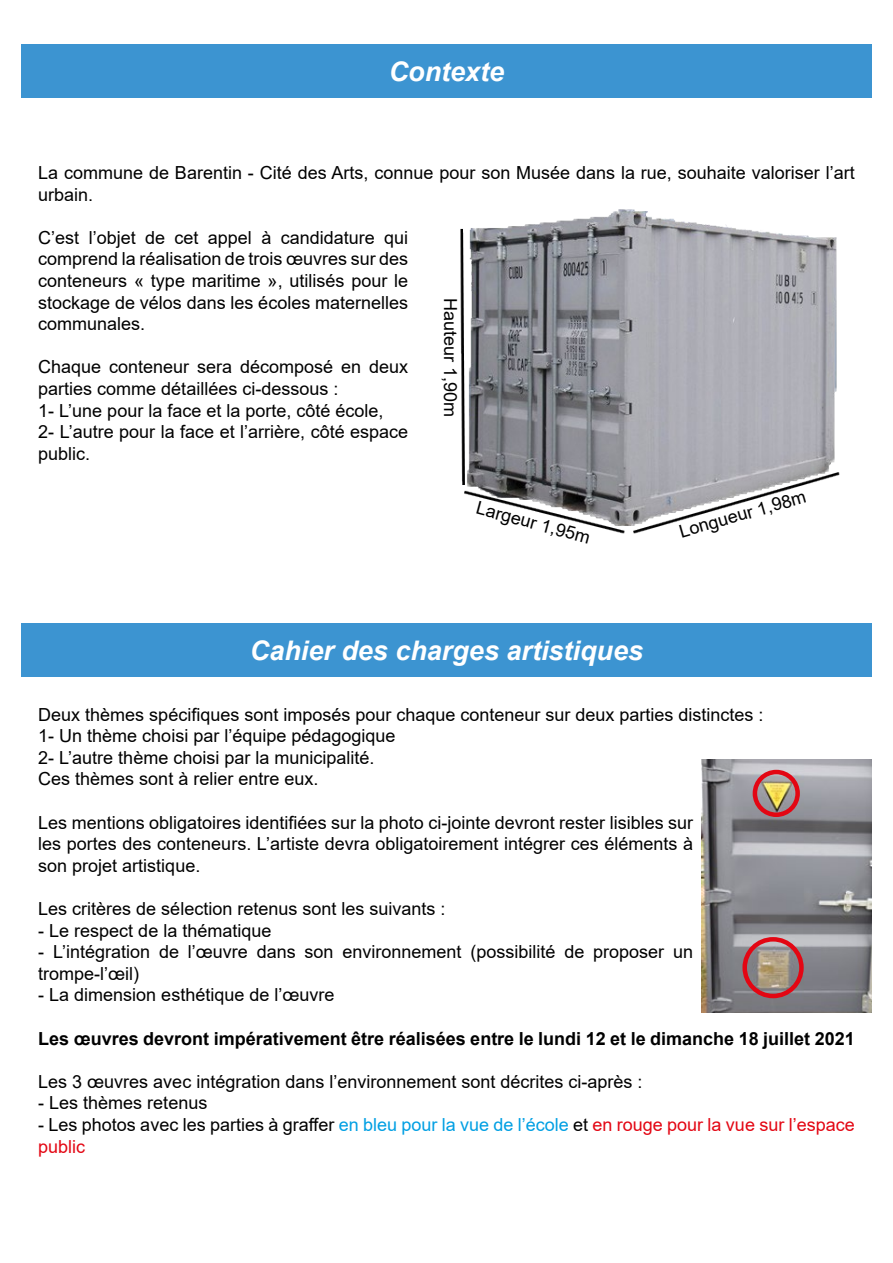
<style>
.page{position:relative;width:893px;height:1263px;background:#fff}
.page>*{position:absolute;margin:0;border:0;box-sizing:border-box;transform-origin:0 0}
.t1{font:italic 700 27px "Arial";color:#fff}
.t2{font:18px/21.6px "Arial";color:#000}
.t3{font:700 18px "Arial";color:#000}
.s1{color:#009fe3}
.s2{color:#e30613}
</style>
<div class="page">
<img style="left:702px;top:759px;width:170px;height:253px">
<img style="left:460px;top:209px;width:380px;height:325px">
<div style="left:742px;top:937px;width:62px;height:61px;border:4px solid #e30613;border-radius:50%"></div>
<div style="left:753px;top:770px;width:47px;height:47px;border:4px solid #e30613;border-radius:50%"></div>
<div style="left:21px;top:44px;width:851px;height:54px;background:#3c94d1"></div>
<div style="left:21px;top:623px;width:851px;height:54px;background:#3c94d1"></div>
<h1 class="t1" style="left:389px;top:53px;width:117px">Contexte</h1>
<p class="t2" style="left:38px;top:162px;width:818px">La commune de Barentin - Cité des Arts, connue pour son Musée dans la rue, souhaite valoriser l’art urbain.</p>
<p class="t2" style="left:38px;top:226px;width:371px;text-align:justify">C’est l’objet de cet appel à candidature qui comprend la réalisation de trois œuvres sur des conteneurs « type maritime », utilisés pour le stockage de vélos dans les écoles maternelles communales.</p>
<p class="t2" style="left:38px;top:356px;width:371px">Chaque conteneur sera décomposé en deux parties comme détaillées ci-dessous :<br>1- L’une pour la face et la porte, côté école,<br>2- L’autre pour la face et l’arrière, côté espace public.</p>
<p class="t2" style="left:461px;top:298px;width:121px;rotate:90deg">Hauteur 1,90m</p>
<p class="t2" style="left:480px;top:497px;width:119px;rotate:15deg">Largeur 1,95m</p>
<p class="t2" style="left:677px;top:521px;width:133px;rotate:-16deg">Longueur 1,98m</p>
<h1 class="t1" style="left:250px;top:633px;width:395px">Cahier des charges artistiques</h1>
<p class="t2" style="left:38px;top:703px;width:727px">Deux thèmes spécifiques sont imposés pour chaque conteneur sur deux parties distinctes :<br>1- Un thème choisi par l’équipe pédagogique<br>2- L’autre thème choisi par la municipalité.<br>Ces thèmes sont à relier entre eux.</p>
<p class="t2" style="left:38px;top:811px;width:656px;text-align:justify">Les mentions obligatoires identifiées sur la photo ci-jointe devront rester lisibles sur les portes des conteneurs. L’artiste devra obligatoirement intégrer ces éléments à son projet artistique.</p>
<p class="t2" style="left:38px;top:898px;width:409px">Les critères de sélection retenus sont les suivants :</p>
<p class="t2" style="left:38px;top:919px;width:235px">- Le respect de la thématique</p>
<p class="t2" style="left:38px;top:941px;width:656px">- L’intégration de l’œuvre dans son environnement (possibilité de proposer un trompe-l’œil)</p>
<p class="t2" style="left:38px;top:984px;width:298px">- La dimension esthétique de l’œuvre</p>
<p class="t3" style="left:38px;top:1025px;width:818px">Les œuvres devront impérativement être réalisées entre le lundi 12 et le dimanche 18 juillet 2021</p>
<p class="t2" style="left:38px;top:1070px;width:606px">Les 3 œuvres avec intégration dans l’environnement sont décrites ci-après :</p>
<p class="t2" style="left:38px;top:1092px;width:171px">- Les thèmes retenus</p>
<p class="t2" style="left:38px;top:1114px;width:818px">- Les photos avec les parties à graffer <span class="s1">en bleu pour la vue de l’école</span> et <span class="s2">en rouge pour la vue sur l’espace public</span></p>
</div>
